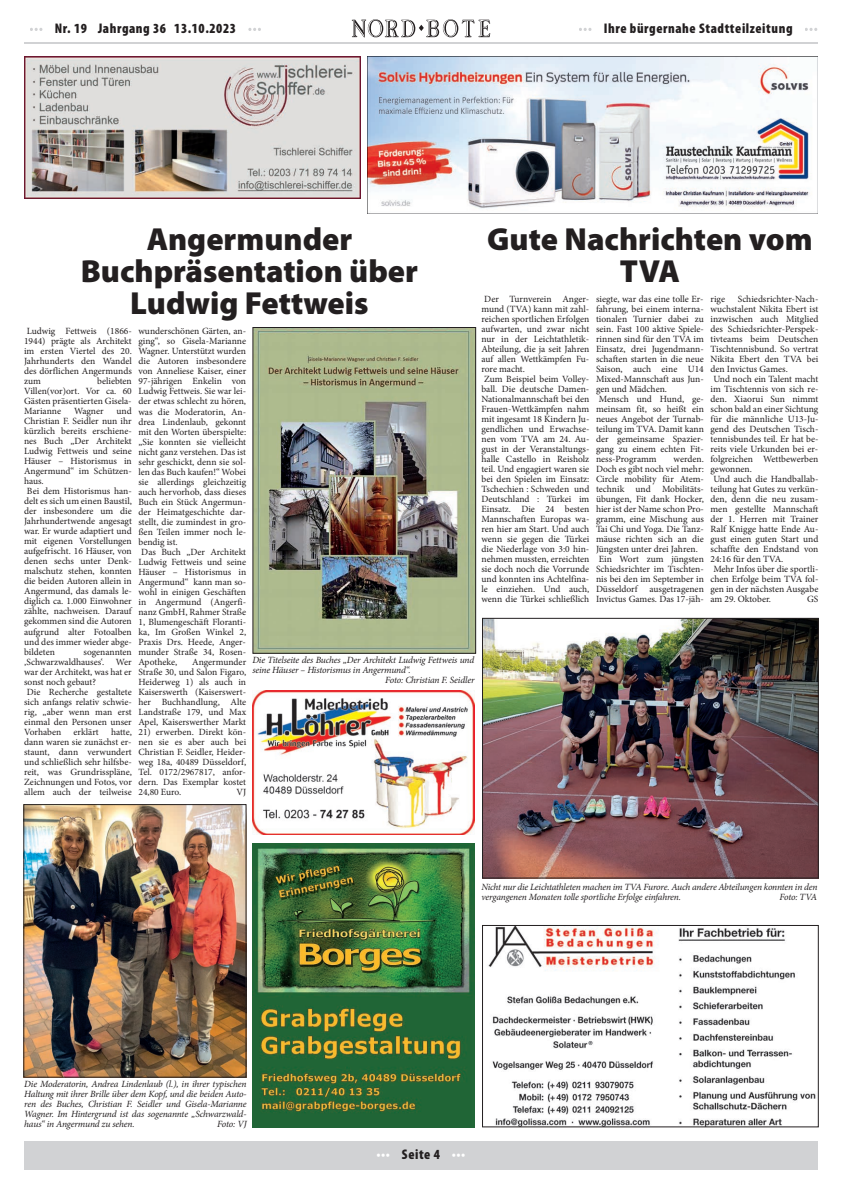
<style>
.page{position:relative;width:842px;height:1191px;background:#fff}
.page>*{position:absolute;margin:0;border:0;box-sizing:border-box;transform-origin:0 0}
.t1{font:900 32px/32px "Myriad Pro";color:#231f20;text-align:center}
.t2{font:900 condensed 14px "Myriad Pro";letter-spacing:.04em;color:#231f20}
.t3{font:900 condensed 14px "Myriad Pro";letter-spacing:.04em;color:#fff}
.t4{font:9.5px/10px "Minion Pro";color:#231f20}
.t5{font:italic 9.5px/10px "Minion Pro";letter-spacing:-.02em;color:#231f20;text-align:justify}
.s1{color:#fff}
.s2{color:#231f20}
</style>
<div class="page">
<img style="left:252px;top:843px;width:223px;height:284px">
<svg style="left:352px;top:19px;width:138px;height:19px"></svg>
<div style="left:24px;top:1141px;width:794px;height:28px;background:#d1d2d4"></div>
<svg style="left:30px;top:28px;width:12px;height:3px"></svg>
<svg style="left:248px;top:28px;width:13px;height:3px"></svg>
<hr style="left:24px;top:42px;width:794px;height:1px;background:#d1d2d4">
<svg style="left:579px;top:28px;width:12px;height:3px"></svg>
<svg style="left:805px;top:28px;width:12px;height:3px"></svg>
<img style="left:367px;top:57px;width:451px;height:156px">
<img style="left:24px;top:57px;width:336px;height:141px">
<img style="left:252px;top:690px;width:223px;height:144px">
<img style="left:255px;top:329px;width:219px;height:322px">
<div style="left:253px;top:327px;width:223px;height:326px;border:1px solid #231f20"></div>
<img style="left:26px;top:806px;width:218px;height:269px">
<div style="left:24px;top:804px;width:222px;height:273px;border:1px solid #231f20"></div>
<img style="left:484px;top:620px;width:332px;height:256px">
<div style="left:482px;top:618px;width:336px;height:260px;border:1px solid #231f20"></div>
<img style="left:488px;top:927px;width:328px;height:198px">
<div style="left:482px;top:925px;width:336px;height:202px;border:1px solid #231f20"></div>
<h2 class="t2" style="left:55px;top:23px;width:183px">Nr. 19 <span class="s1">•</span> Jahrgang 36<span class="s1">•</span> 13.10.2023</h2>
<h2 class="t2" style="left:604px;top:23px;width:190px">Ihre bürgernahe Stadtteilzeitung</h2>
<h1 class="t1" style="left:487px;top:226px;width:327px">Gute Nachrichten vom<br>TVA</h1>
<h1 class="t1" style="left:81px;top:226px;width:339px">Angermunder<br>Buchpräsentation über<br>Ludwig Fettweis</h1>
<p class="t4" style="left:481px;top:294px;width:109px">Der Turnverein Anger&shy;mund (TVA) kann mit zahl&shy;reichen sportlichen Erfolgen aufwarten, und zwar nicht nur in der Leichtathletik-<br>Abteilung, die ja seit Jahren auf allen Wettkämpfen Fu&shy;rore macht.<br>Zum Beispiel beim Volley&shy;ball. Die deutsche Damen-<br>Nationalmannschaft bei den<br>Frauen-Wettkämpfen nahm mit ingesamt 18 Kindern Ju&shy;gendlichen und Erwachse&shy;nen vom TVA am 24. Au&shy;gust in der Veranstaltungs&shy;halle Castello in Reisholz teil. Und engagiert waren sie bei den Spielen im Einsatz:<br>Tschechien : Schweden und<br>Deutschland : Türkei im<br>Einsatz. Die 24 besten<br>Mannschaften Europas wa&shy;ren hier am Start. Und auch wenn sie gegen die Türkei die Niederlage von 3:0 hin&shy;nehmen mussten, erreichten sie doch noch die Vorrunde und konnten ins Achtelfina&shy;le einziehen. Und auch, wenn die Türkei schließlich</p>
<p class="t4" style="left:596px;top:294px;width:110px">siegte, war das eine tolle Er&shy;fahrung, bei einem interna&shy;tionalen Turnier dabei zu sein. Fast 100 aktive Spiele&shy;rinnen sind für den TVA im<br>Einsatz, drei Jugendmann&shy;schaften starten in die neue<br>Saison, auch eine U14<br>Mixed-Mannschaft aus Jun&shy;gen und Mädchen.<br>Mensch und Hund, ge&shy;meinsam fit, so heißt ein neues Angebot der Turnab&shy;teilung im TVA. Damit kann der gemeinsame Spazier&shy;gang zu einem echten Fit&shy;ness-Programm</p>
<p class="t4" style="left:710px;top:294px;width:109px;text-indent:27px">Schiedsrichter-Nach&shy;wuchstalent Nikita Ebert ist inzwischen auch Mitglied des Schiedsrichter-Perspek&shy;tivteams beim Deutschen<br>Tischtennisbund. So vertrat<br>Nikita Ebert den TVA bei den Invictus Games.<br>Und noch ein Talent macht im Tischtennis von sich re&shy;den. Xiaorui Sun nimmt schon bald an einer Sichtung für die männliche U13-Ju&shy;gend des Deutschen Tisch&shy;tennisbundes teil. Er hat be&shy;reits viele Urkunden bei er&shy;folgreichen Wettbewerben gewonnen.<br>Und auch die Handballab&shy;teilung hat Gutes zu verkün&shy;den, denn die neu zusam&shy;men gestellte Mannschaft der 1. Herren mit Trainer<br>Ralf Knigge hatte Ende Au&shy;gust einen guten Start und schaffte den Endstand von<br>24:16 für den TVA.<br>Mehr Infos über die sportli&shy;chen Erfolge beim TVA fol&shy;gen in der nächsten Ausgabe am 29. Oktober.</p>
<p class="t4" style="left:710px;top:294px;width:16px">rige</p>
<p class="t4" style="left:24px;top:327px;width:109px;text-align:justify">Ludwig Fettweis (1866- 1944) prägte als Architekt im ersten Viertel des 20.<br>Jahrhunderts den Wandel des dörflichen Angermunds zum</p>
<p class="t4" style="left:138px;top:327px;width:109px">wunderschönen Gärten, an&shy;ging“, so Gisela-Marianne<br>Wagner. Unterstützt wurden die Autoren insbesondere von Anneliese Kaiser, einer<br>97-jährigen Enkelin von<br>Ludwig Fettweis. Sie war lei&shy;der etwas schlecht zu hören, was die Moderatorin, An&shy;drea Lindenlaub, gekonnt mit den Worten überspielte: „Sie konnten sie vielleicht nicht ganz verstehen. Das ist sehr geschickt, denn sie sol&shy;len das Buch kaufen!“ Wobei sie allerdings gleichzeitig auch hervorhob, dass dieses<br>Buch ein Stück Angermun&shy;der Heimatgeschichte dar&shy;stellt, die zumindest in gro&shy;ßen Teilen immer noch le&shy;bendig ist.<br>Das Buch „Der Architekt<br>Ludwig Fettweis und seine<br>Häuser – Historismus in<br>Angermund“ kann man so&shy;wohl in einigen Geschäften in Angermund (Angerfi&shy;nanz GmbH, Rahmer Straße<br>1, Blumengeschäft Floranti&shy;ka, Im Großen Winkel 2,<br>Praxis Drs. Heede, Anger&shy;munder Straße 34, Rosen-<br>Apotheke,</p>
<p class="t4" style="left:24px;top:377px;width:109px;text-align:justify;text-indent:73px">beliebten Villen(vor)ort. Vor ca. 60<br>Gästen präsentierten Gisela-Marianne</p>
<p class="t4" style="left:24px;top:407px;width:109px;text-indent:92px">und<br>Christian F. Seidler nun ihr kürzlich bereits erschiene&shy;nes Buch „Der Architekt<br>Ludwig Fettweis und seine<br>Häuser – Historismus in<br>Angermund“ im Schützen&shy;haus.<br>Bei dem Historismus han&shy;delt es sich um einen Baustil, der insbesondere um die<br>Jahrhundertwende angesagt war. Er wurde adaptiert und mit eigenen Vorstellungen aufgefrischt. 16 Häuser, von denen sechs unter Denk&shy;malschutz stehen, konnten die beiden Autoren allein in<br>Angermund, das damals le&shy;diglich ca. 1.000 Einwohner zählte, nachweisen. Darauf gekommen sind die Autoren aufgrund alter Fotoalben und des immer wieder abge&shy;bildeten</p>
<p class="t4" style="left:74px;top:407px;width:31px">Wagner</p>
<p class="t4" style="left:596px;top:454px;width:109px;text-indent:78px">werden.<br>Doch es gibt noch viel mehr:<br>Circle mobility für Atem&shy;technik und Mobilitäts&shy;übungen, Fit dank Hocker, hier ist der Name schon Pro&shy;gramm, eine Mischung aus<br>Tai Chi und Yoga. Die Tanz&shy;mäuse richten sich an die<br>Jüngsten unter drei Jahren.<br>Ein Wort zum jüngsten<br>Schiedsrichter im Tischten&shy;nis bei den im September in<br>Düsseldorf</p>
<p class="t4" style="left:596px;top:584px;width:109px;text-align:right">ausgetragenen<br>Invictus Games. Das 17-jäh-</p>
<p class="t4" style="left:807px;top:595px;width:13px">GS</p>
<p class="t4" style="left:24px;top:647px;width:109px;text-indent:59px">sogenannten ‚Schwarzwaldhauses‘. Wer war der Architekt, was hat er sonst noch gebaut?<br>Die Recherche gestaltete sich anfangs relativ schwie&shy;rig, „aber wenn man erst einmal den Personen unser<br>Vorhaben</p>
<p class="t5" style="left:252px;top:656px;width:223px">Die Titelseite des Buches „Der Architekt Ludwig Fettweis und</p>
<p class="t5" style="left:252px;top:666px;width:160px">seine Häuser – Historismus in Angermund“.</p>
<p class="t5" style="left:385px;top:676px;width:91px">Foto: Christian F. Seidler</p>
<p class="t4" style="left:138px;top:657px;width:109px;text-align:justify;text-indent:54px">Angermunder Straße 30, und Salon Figaro, Heiderweg 1) als auch in Kaiserswerth (Kaiserswert&shy;her Buchhandlung, Alte Landstraße 179, und Max Apel, Kaiserswerther Markt</p>
<p class="t4" style="left:138px;top:727px;width:109px;text-align:justify">21) erwerben. Direkt kön&shy;nen sie es aber auch bei Christian F. Seidler, Heider&shy;weg 18a, 40489 Düsseldorf, Tel. 0172/2967817, anfor&shy;dern. Das Exemplar kostet 24,80 Euro.</p>
<p class="t4" style="left:24px;top:727px;width:109px;text-align:justify;text-indent:87px">hatte, dann waren sie zunächst er&shy;staunt, dann verwundert und schließlich sehr hilfsbe&shy;reit, was Grundrisspläne, Zeichnungen und Fotos, vor allem auch der teilweise</p>
<p class="t4" style="left:74px;top:727px;width:27px">erklärt</p>
<p class="t4" style="left:236px;top:787px;width:11px">VJ</p>
<p class="t5" style="left:24px;top:1079px;width:224px">Die Moderatorin, Andrea Lindenlaub (l.), in ihrer typischen Haltung mit ihrer Brille über dem Kopf, und die beiden Auto&shy;ren des Buches, Christian F. Seidler und Gisela-Marianne Wagner. Im Hintergrund ist das sogenannte „Schwarzwald&shy;haus“ in Angermund zu sehen.</p>
<p class="t5" style="left:217px;top:1119px;width:31px">Foto: VJ</p>
<p class="t5" style="left:481px;top:882px;width:338px">Nicht nur die Leichtathleten machen im TVA Furore. Auch andere Abteilungen konnten in den vergangenen Monaten tolle sportliche Erfolge einfahren.</p>
<p class="t5" style="left:779px;top:892px;width:39px">Foto: TVA</p>
<h2 class="t3" style="left:376px;top:1149px;width:91px">••• <span class="s2">Seite 4</span> •••</h2>
</div>
